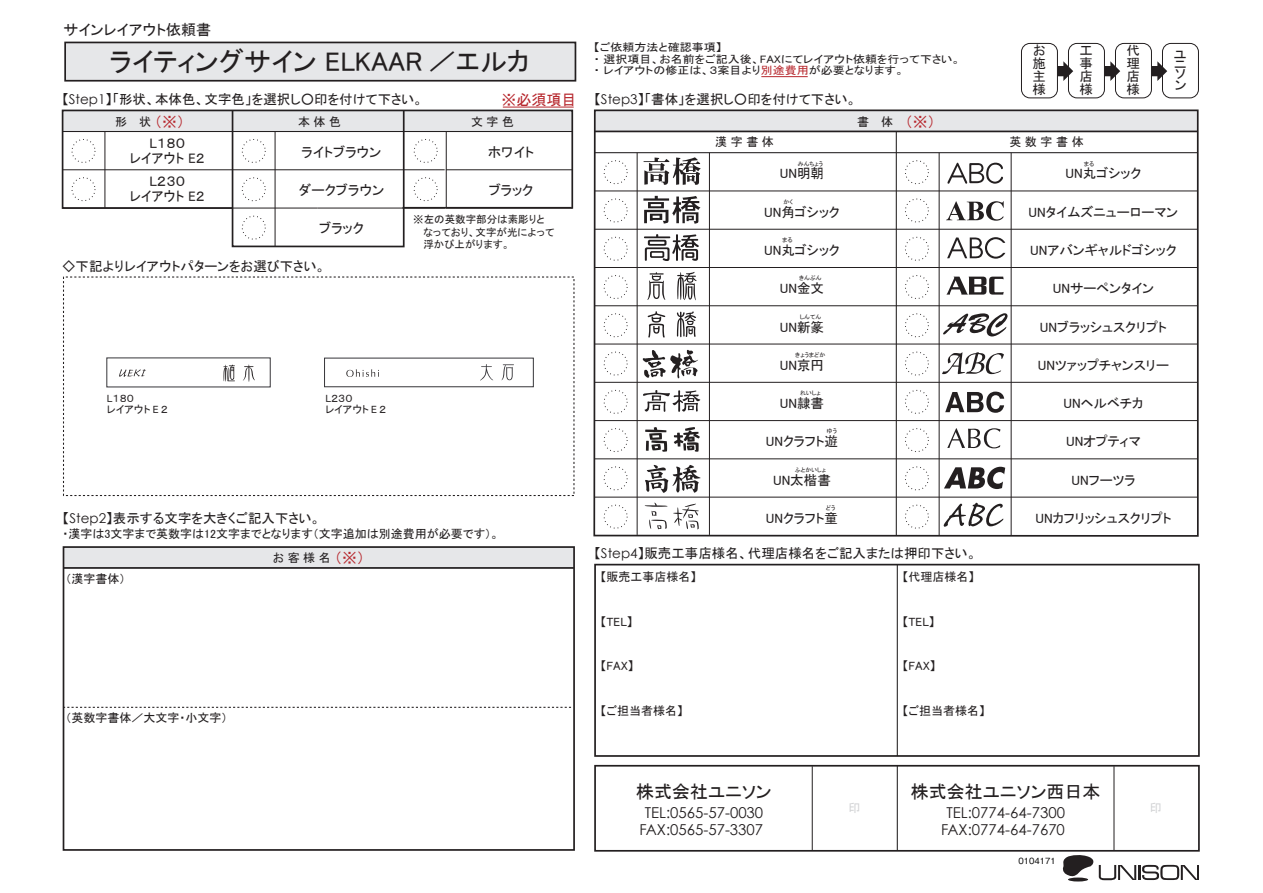
<style>
.page{position:relative;width:1263px;height:893px;background:#fff}
.page>*{position:absolute;margin:0;border:0;box-sizing:border-box;transform-origin:0 0}
.t1{font:27px "MS P Gothic";color:#231f20}
.t2{font:18px "MS P Gothic";color:#231f20}
.t3{font:15px/17px "Century Gothic";color:#231f20;text-align:center}
.t4{font:15px "MS P Gothic";color:#b7282e}
.t5{font:15px "MS P Gothic";color:#231f20}
.t6{font:13.8px/14.9px "MS P Gothic";color:#231f20;text-align:center}
.t7{font:13.5px/9.6px "MS P Gothic";color:#231f20;text-align:justify}
.t8{font:13.2px/12.9px "MS P Gothic";color:#231f20;text-align:justify}
.t9{font:12px "MS P Gothic";color:#231f20}
.t10{font:12px "MS P Gothic";color:#d1d2d4}
.t11{font:10.8px/11.7px "MS P Gothic";color:#231f20;scale:1.11 1}
.t12{font:10.5px/11.7px "MS P Gothic";color:#231f20}
.t13{font:500 8.55px "Gothic BBB Pro";color:#030303}
.t14{font:6px "MS P Gothic";color:#231f20}
.s1{font-family:"Century Gothic"}
.s2{font-size:12px;color:#231f20}
.s3{font-size:15px;color:#b7282e}
.s4{color:#b7282e}
</style>
<div class="page">
<div style="left:64px;top:547px;width:510px;height:21px;background:#e6e7e9"></div>
<div style="left:64px;top:42px;width:512px;height:40px;background:#e6e7e9;border:2px solid #231f20"></div>
<hr style="left:63px;top:567px;width:511px;height:2px;background:#231f20">
<div style="left:63px;top:546px;width:512px;height:305px;border:2px solid #231f20"></div>
<hr style="left:503px;top:107px;width:71px;height:1px;background:#b7282e">
<svg style="left:1058px;top:61px;width:15px;height:20px"></svg>
<div style="left:1021px;top:43px;width:37px;height:55px;border:1px solid #231f20;border-radius:9px"></div>
<svg style="left:1105px;top:61px;width:15px;height:20px"></svg>
<div style="left:1068px;top:43px;width:37px;height:55px;border:1px solid #231f20;border-radius:9px"></div>
<svg style="left:1152px;top:61px;width:15px;height:20px"></svg>
<div style="left:1115px;top:43px;width:37px;height:55px;border:1px solid #231f20;border-radius:9px"></div>
<div style="left:1162px;top:43px;width:37px;height:55px;border:1px solid #231f20;border-radius:9px"></div>
<hr style="left:761px;top:76px;width:47px;height:1px;background:#b7282e">
<svg style="left:63px;top:707px;width:509px;height:1px"></svg>
<div style="left:594px;top:765px;width:606px;height:87px;border:2px solid #231f20"></div>
<div style="left:594px;top:564px;width:606px;height:193px;border:2px solid #231f20"></div>
<hr style="left:897px;top:766px;width:1px;height:85px;background:#231f20">
<hr style="left:897px;top:565px;width:1px;height:191px;background:#231f20">
<hr style="left:812px;top:766px;width:1px;height:85px;background:#231f20">
<hr style="left:1114px;top:766px;width:1px;height:85px;background:#231f20">
<div style="left:242px;top:216px;width:23px;height:23px;border:1px dashed #231f20;border-radius:50%"></div>
<div style="left:232px;top:110px;width:173px;height:137px;border:2px solid #231f20"></div>
<hr style="left:275px;top:132px;width:1px;height:114px;background:#231f20">
<svg style="left:61px;top:109px;width:513px;height:101px"></svg>
<hr style="left:1068px;top:877px;width:20px;height:4px;background:#231f20;border-radius:50%">
<svg style="left:1062px;top:855px;width:137px;height:25px"></svg>
<svg style="left:593px;top:109px;width:606px;height:428px"></svg>
<svg style="left:643px;top:157px;width:57px;height:28px"></svg>
<svg style="left:643px;top:196px;width:57px;height:28px"></svg>
<svg style="left:644px;top:234px;width:55px;height:27px"></svg>
<svg style="left:647px;top:272px;width:18px;height:28px"></svg>
<svg style="left:677px;top:272px;width:20px;height:28px"></svg>
<svg style="left:648px;top:311px;width:17px;height:26px"></svg>
<svg style="left:677px;top:311px;width:19px;height:26px"></svg>
<svg style="left:643px;top:350px;width:55px;height:28px"></svg>
<svg style="left:643px;top:390px;width:57px;height:22px"></svg>
<svg style="left:645px;top:427px;width:22px;height:25px"></svg>
<svg style="left:674px;top:427px;width:26px;height:25px"></svg>
<svg style="left:645px;top:465px;width:55px;height:28px"></svg>
<svg style="left:645px;top:503px;width:22px;height:26px"></svg>
<svg style="left:673px;top:504px;width:26px;height:25px"></svg>
<svg style="left:946px;top:201px;width:58px;height:20px"></svg>
<svg style="left:947px;top:237px;width:58px;height:22px"></svg>
<svg style="left:946px;top:277px;width:58px;height:18px"></svg>
<svg style="left:943px;top:313px;width:65px;height:23px"></svg>
<svg style="left:942px;top:352px;width:62px;height:22px"></svg>
<svg style="left:945px;top:392px;width:59px;height:21px"></svg>
<svg style="left:947px;top:428px;width:53px;height:20px"></svg>
<svg style="left:944px;top:467px;width:61px;height:22px"></svg>
<svg style="left:944px;top:503px;width:59px;height:24px"></svg>
<svg style="left:947px;top:163px;width:56px;height:21px"></svg>
<div style="left:324px;top:358px;width:209px;height:29px;border:1px solid #363539"></div>
<svg style="left:480px;top:364px;width:13px;height:16px"></svg>
<svg style="left:501px;top:364px;width:13px;height:16px"></svg>
<svg style="left:346px;top:369px;width:33px;height:8px"></svg>
<svg style="left:223px;top:365px;width:12px;height:17px"></svg>
<svg style="left:243px;top:364px;width:12px;height:18px"></svg>
<svg style="left:119px;top:369px;width:27px;height:8px"></svg>
<p class="t5" style="left:64px;top:22px;width:149px">サインレイアウト依頼書</p>
<h1 class="t1" style="left:110px;top:48px;width:421px">ライティングサイン ELKAAR ／エルカ</h1>
<p class="t7" style="left:62px;top:94px;width:363px">【<span class="s1">Step1</span>】「形状、本体色、文字色」を選択し○印を付けて下さい。</p>
<p class="t4" style="left:501px;top:92px;width:76px">※必須項目</p>
<p class="t4" style="left:115px;top:114px;width:71px"><span class="s2">形 状</span>（※）</p>
<p class="t9" style="left:298px;top:116px;width:45px">本体色</p>
<p class="t9" style="left:471px;top:116px;width:45px">文字色</p>
<p class="t6" style="left:130px;top:136px;width:77px">L１８０<br>レイアウト E２</p>
<p class="t6" style="left:130px;top:174px;width:77px">L２３０<br>レイアウト E２</p>
<p class="t6" style="left:302px;top:144px;width:81px">ライトブラウン</p>
<p class="t6" style="left:299px;top:183px;width:87px">ダークブラウン</p>
<p class="t6" style="left:319px;top:220px;width:46px">ブラック</p>
<p class="t6" style="left:488px;top:144px;width:48px">ホワイト</p>
<p class="t6" style="left:489px;top:183px;width:46px">ブラック</p>
<p class="t12" style="left:413px;top:213px;width:143px;line-height:12.8px">※左の英数字部分は素彫りと<br>　 なっており、文字が光によって　 浮かび上がります。</p>
<p class="t7" style="left:62px;top:261px;width:265px">◇下記よりレイアウトパターンをお選び下さい。</p>
<p class="t12" style="left:107px;top:392px;width:63px">L１８０<br>レイアウト E ２</p>
<p class="t12" style="left:325px;top:392px;width:63px">L２３０<br>レイアウト E ２</p>
<p class="t7" style="left:63px;top:514px;width:259px">【<span class="s1">Step2</span>】表示する文字を大きくご記入下さい。</p>
<p class="t9" style="left:63px;top:528px;width:438px">・漢字は3文字まで英数字は12文字までとなります（文字追加は別途費用が必要です）。</p>
<p class="t9" style="left:65px;top:573px;width:62px">（漢字書体）</p>
<p class="t9" style="left:273px;top:551px;width:93px">お客様名<span class="s3">（※）</span></p>
<p class="t9" style="left:65px;top:712px;width:164px">（英数字書体／大文字・小文字）</p>
<p class="t11" style="left:594px;top:41px;width:117px">【ご依頼方法と確認事項】</p>
<p class="t8" style="left:1032px;top:44px;width:14px">お施主様</p>
<p class="t8" style="left:1079px;top:44px;width:14px">工事店様</p>
<p class="t8" style="left:1126px;top:44px;width:14px">代理店様</p>
<p class="t7" style="left:1173px;top:51px;width:14px">ユニソ</p>
<p class="t11" style="left:594px;top:53px;width:332px">・ 選択項目、お名前をご記入後、FAXにてレイアウト依頼を行って下さい。・ レイアウトの修正は、３案目より<span class="s4">別途費用</span>が必要となります。</p>
<p class="t7" style="left:1173px;top:81px;width:14px">ン</p>
<p class="t7" style="left:594px;top:94px;width:264px">【<span class="s1">Step3</span>】「書体」を選択し○印を付けて下さい。</p>
<p class="t4" style="left:857px;top:114px;width:79px"><span class="s2">書 体</span> （※）</p>
<p class="t9" style="left:715px;top:136px;width:60px">漢字書体</p>
<p class="t9" style="left:1009px;top:136px;width:76px">英数字書体</p>
<p class="t7" style="left:1065px;top:169px;width:77px">UN丸ゴシック</p>
<p class="t14" style="left:798px;top:160px;width:27px">みんちょう</p>
<p class="t14" style="left:1084px;top:160px;width:12px">まる</p>
<p class="t7" style="left:764px;top:207px;width:77px">UN角ゴシック</p>
<p class="t7" style="left:1028px;top:207px;width:151px">UNタイムズニューローマン</p>
<p class="t7" style="left:780px;top:169px;width:46px">UN明朝</p>
<p class="t14" style="left:783px;top:199px;width:11px">かく</p>
<p class="t7" style="left:764px;top:245px;width:77px">UN丸ゴシック</p>
<p class="t7" style="left:1030px;top:245px;width:148px">UNアバンギャルドゴシック</p>
<p class="t14" style="left:782px;top:237px;width:12px">まる</p>
<p class="t7" style="left:780px;top:284px;width:46px">UN金文</p>
<p class="t7" style="left:1053px;top:284px;width:103px">UNサーペンタイン</p>
<p class="t14" style="left:799px;top:275px;width:24px">きんぶん</p>
<p class="t7" style="left:780px;top:322px;width:46px">UN新篆</p>
<p class="t7" style="left:1040px;top:322px;width:128px">UNブラッシュスクリプト</p>
<p class="t14" style="left:800px;top:313px;width:23px">しんてん</p>
<p class="t7" style="left:780px;top:360px;width:46px">UN京円</p>
<p class="t7" style="left:1038px;top:360px;width:133px">UNツァップチャンスリー</p>
<p class="t14" style="left:795px;top:352px;width:32px">きょうまどか</p>
<p class="t7" style="left:780px;top:398px;width:46px">UN隷書</p>
<p class="t7" style="left:1063px;top:398px;width:81px">UNヘルベチカ</p>
<p class="t14" style="left:800px;top:390px;width:22px">れいしょ</p>
<p class="t7" style="left:766px;top:437px;width:74px">UNクラフト遊</p>
<p class="t7" style="left:1066px;top:437px;width:76px">UNオプティマ</p>
<p class="t14" style="left:827px;top:428px;width:12px">ゆう</p>
<p class="t7" style="left:773px;top:475px;width:59px">UN太楷書</p>
<p class="t7" style="left:1071px;top:475px;width:65px">UNフーツラ</p>
<p class="t14" style="left:795px;top:467px;width:33px">ふとかいしょ</p>
<p class="t7" style="left:766px;top:513px;width:74px">UNクラフト童</p>
<p class="t7" style="left:1035px;top:513px;width:138px">UNカフリッシュスクリプト</p>
<p class="t14" style="left:826px;top:505px;width:11px">どう</p>
<p class="t7" style="left:594px;top:548px;width:384px">【<span class="s1">Step4</span>】販売工事店様名、代理店様名をご記入または押印下さい。</p>
<p class="t9" style="left:600px;top:571px;width:97px">【販売工事店様名】</p>
<p class="t9" style="left:600px;top:615px;width:34px">【TEL】</p>
<p class="t9" style="left:600px;top:660px;width:35px">【FAX】</p>
<p class="t9" style="left:600px;top:704px;width:84px">【ご担当者様名】</p>
<p class="t9" style="left:902px;top:571px;width:73px">【代理店様名】</p>
<p class="t9" style="left:902px;top:615px;width:34px">【TEL】</p>
<p class="t9" style="left:902px;top:660px;width:35px">【FAX】</p>
<p class="t9" style="left:902px;top:704px;width:84px">【ご担当者様名】</p>
<h2 class="t2" style="left:636px;top:782px;width:137px">株式会社ユニソン</h2>
<p class="t3" style="left:639px;top:804px;width:125px">TEL:0565-57-0030<br>FAX:0565-57-3307</p>
<p class="t10" style="left:1150px;top:802px;width:13px">印</p>
<h2 class="t2" style="left:911px;top:782px;width:191px">株式会社ユニソン西日本</h2>
<p class="t3" style="left:941px;top:804px;width:125px">TEL:0774-64-7300<br>FAX:0774-64-7670</p>
<p class="t10" style="left:848px;top:802px;width:13px">印</p>
<p class="t13" style="left:1018px;top:854px;width:39px">0104171</p>
</div>
